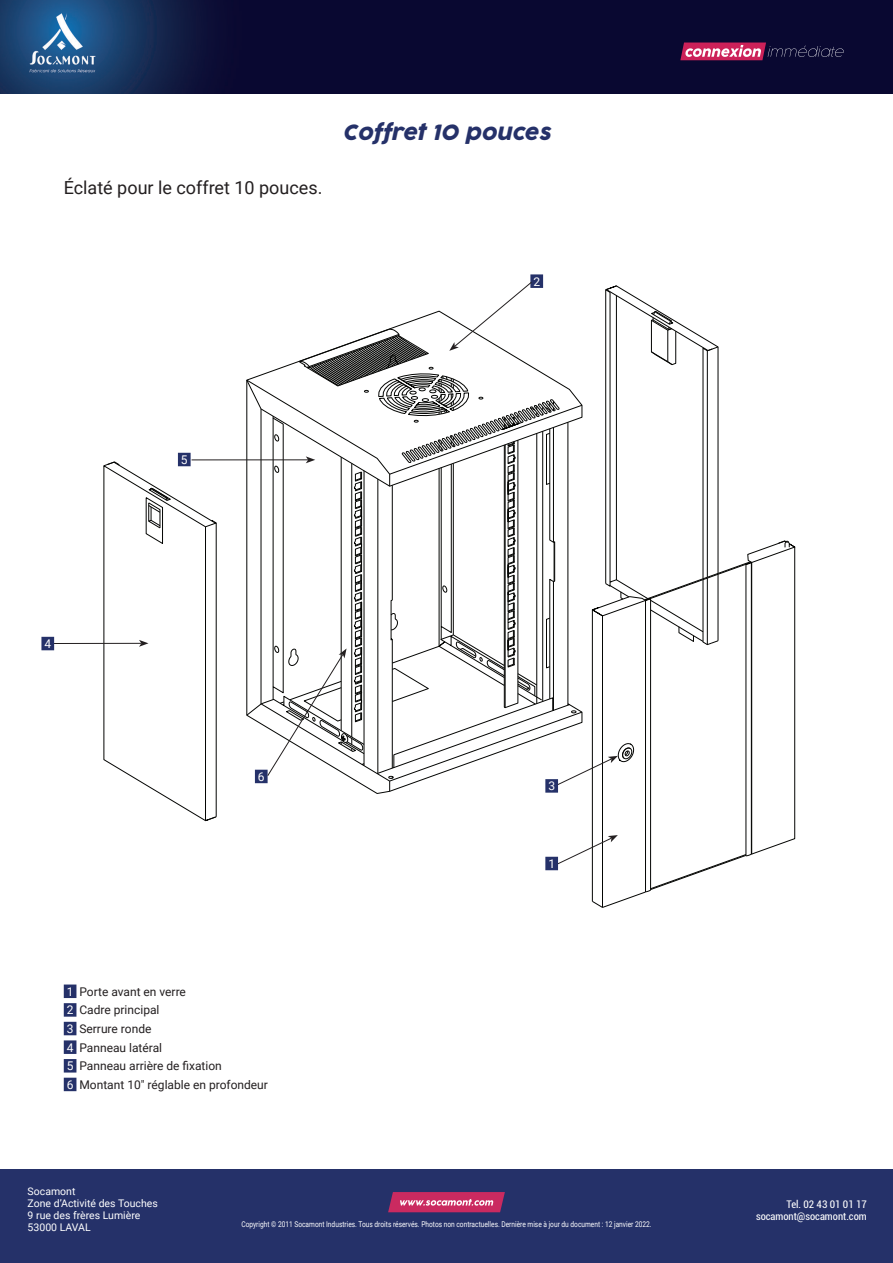
<style>
.page{position:relative;width:893px;height:1263px;background:#fff}
.page>*{position:absolute;margin:0;border:0;box-sizing:border-box;transform-origin:0 0}
.t1{font:italic 21px "Cocogoose Pro";color:#253169}
.t2{font:18px "Roboto";color:#231f20}
.t3{font:12px/18.6px "Roboto";color:#231f20}
.t4{font:12px "Roboto";color:#fff}
.t5{font:10.5px/12px "Roboto";color:#fff}
.t6{font:condensed 10.5px/12px "Roboto";color:#fff;text-align:right}
.t7{font:7.95px "Roboto";color:#fff;scale:.83 1}
.s1{color:#fff}
</style>
<div class="page">
<div style="left:0;top:1169px;width:893px;height:94px;background:#253169"></div>
<svg style="left:388px;top:1192px;width:117px;height:20px;background:#c84372"></svg>
<img style="left:0;top:0;width:893px;height:94px">
<svg style="left:680px;top:43px;width:164px;height:17px;background:#783961"></svg>
<div style="left:64px;top:984px;width:12px;height:14px;background:#253169"></div>
<div style="left:64px;top:1003px;width:12px;height:14px;background:#253169"></div>
<div style="left:64px;top:1022px;width:12px;height:13px;background:#253169"></div>
<div style="left:64px;top:1040px;width:12px;height:14px;background:#253169"></div>
<div style="left:64px;top:1059px;width:12px;height:13px;background:#253169"></div>
<div style="left:64px;top:1078px;width:12px;height:13px;background:#253169"></div>
<div style="left:530px;top:274px;width:13px;height:14px;background:#253169"></div>
<hr style="left:192px;top:459px;width:116px;height:1px;background:#231f20">
<hr style="left:47px;top:643px;width:94px;height:1px;background:#231f20">
<svg style="left:103px;top:461px;width:114px;height:361px"></svg>
<div style="left:178px;top:453px;width:13px;height:13px;background:#253169"></div>
<div style="left:41px;top:637px;width:13px;height:13px;background:#253169"></div>
<svg style="left:245px;top:281px;width:551px;height:627px"></svg>
<div style="left:545px;top:857px;width:13px;height:13px;background:#253169"></div>
<h2 class="t2" style="left:64px;top:175px;width:260px">Éclaté pour le coffret 10 pouces.</h2>
<h1 class="t1" style="left:342px;top:119px;width:210px">COFFRET 10 POUCES</h1>
<h3 class="t4" style="left:533px;top:273px;width:8px">2</h3>
<h3 class="t4" style="left:181px;top:451px;width:8px">5</h3>
<h3 class="t4" style="left:44px;top:635px;width:8px">4</h3>
<h3 class="t4" style="left:258px;top:768px;width:8px">6</h3>
<h3 class="t3" style="left:67px;top:982px;width:203px"><span class="s1">1</span> Porte avant en verre<br><span class="s1">2</span> Cadre principal<br><span class="s1">3</span> Serrure ronde<br><span class="s1">4</span> Panneau latéral<br><span class="s1">5</span> Panneau arrière de fixation<br><span class="s1">6</span> Montant 10" réglable en profondeur</h3>
<h3 class="t4" style="left:548px;top:778px;width:8px">3</h3>
<h3 class="t4" style="left:548px;top:855px;width:8px">1</h3>
<h3 class="t5" style="left:28px;top:1185px;width:132px">Socamont<br>Zone d’Activité des Touches<br>9 rue des frères Lumière<br>53000 LAVAL</h3>
<p class="t7" style="left:241px;top:1219px;width:496px">Copyright © 2011 Socamont Industries. Tous droits réservés. Photos non contractuelles. Dernière mise à jour du document : 12 janvier 2022.</p>
<h3 class="t6" style="left:756px;top:1198px;width:112px">Tel. 02 43 01 01 17 socamont@socamont.com</h3>
</div>
